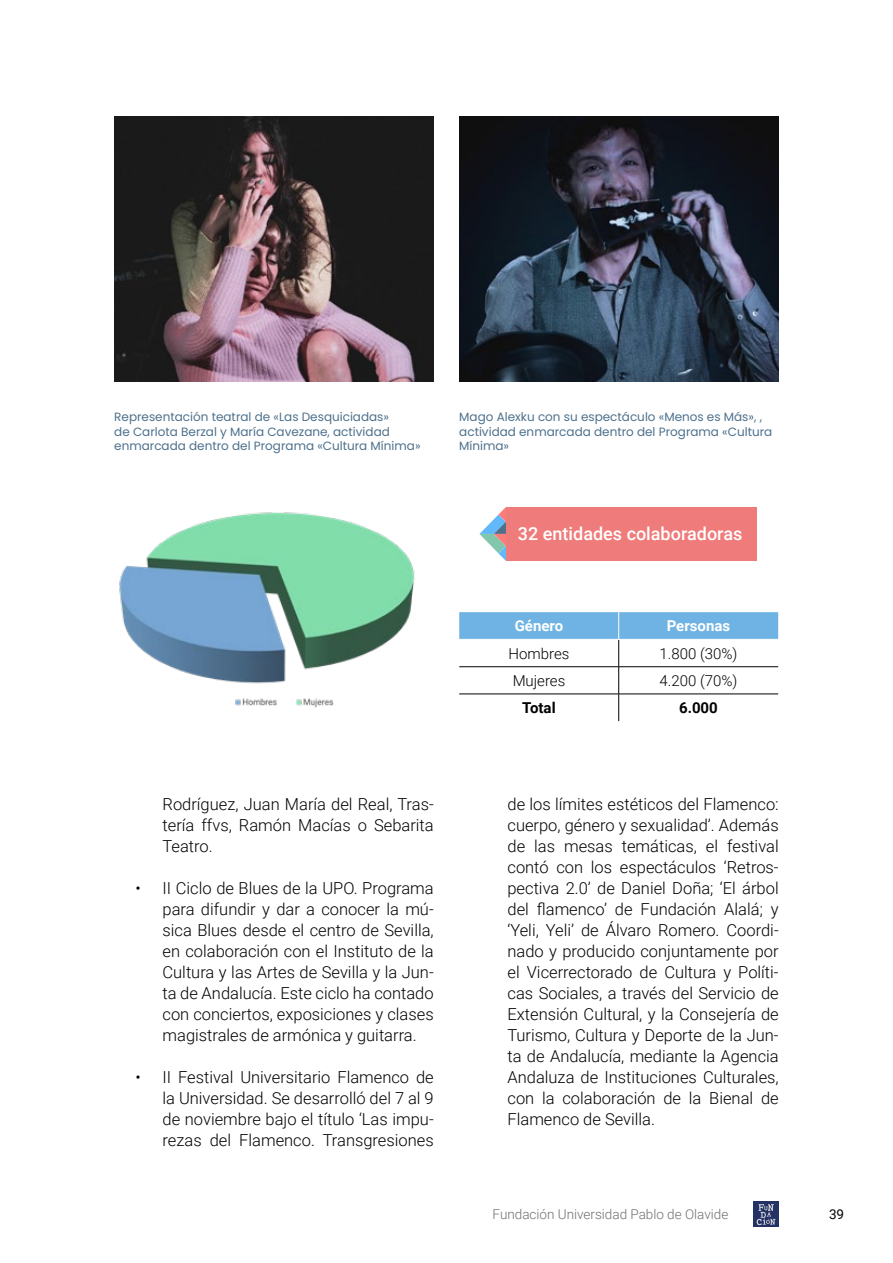
<style>
.page{position:relative;width:893px;height:1263px;background:#fff}
.page>*{position:absolute;margin:0;border:0;box-sizing:border-box;transform-origin:0 0}
.t1{font:500 18px "Roboto";color:#fff}
.t2{font:300 16.5px/21px "Roboto";color:#000;text-align:justify}
.t3{font:300 15px "Roboto";color:#000}
.t4{font:700 15px "Roboto";color:#fff}
.t5{font:700 15px "Roboto";color:#000}
.t6{font:300 13.5px "Roboto";color:#706f6f}
.t7{font:13.5px "Roboto";color:#000}
.t8{font:12px/14.4px "Poppins";color:#4d708c}
</style>
<div class="page">
<div style="left:753px;top:1202px;width:26px;height:25px;background:#233164"></div>
<svg style="left:757px;top:1204px;width:18px;height:21px"></svg>
<img style="left:114px;top:117px;width:320px;height:264px">
<img style="left:459px;top:117px;width:320px;height:264px">
<img style="left:119px;top:512px;width:296px;height:196px">
<svg style="left:459px;top:612px;width:319px;height:109px"></svg>
<hr style="left:459px;top:639px;width:160px;height:1px;background:#fff">
<hr style="left:619px;top:639px;width:159px;height:1px;background:#fff">
<svg style="left:479px;top:507px;width:27px;height:54px"></svg>
<div style="left:506px;top:507px;width:251px;height:54px;background:#ef7b7b"></div>
<p class="t8" style="left:114px;top:410px;width:308px">Representación teatral de «Las Desquiciadas»<br>de Carlota Berzal y María Cavezane, actividad enmarcada dentro del Programa «Cultura Mínima»</p>
<p class="t8" style="left:459px;top:410px;width:315px">Mago Alexku con su espectáculo «Menos es Más», , actividad enmarcada dentro del Programa «Cultura<br>Mínima»</p>
<p class="t1" style="left:518px;top:521px;width:226px">32 entidades colaboradoras</p>
<p class="t2" style="left:163px;top:793px;width:273px">Rodríguez, Juan María del Real, Tras&shy;tería ffvs, Ramón Macías o Sebarita Teatro.</p>
<p class="t2" style="left:163px;top:877px;width:273px;text-indent:-27px">• II Ciclo de Blues de la UPO. Programa para difundir y dar a conocer la mú&shy;sica Blues desde el centro de Sevilla, en colaboración con el Instituto de la Cultura y las Artes de Sevilla y la Jun&shy;ta de Andalucía. Este ciclo ha contado con conciertos, exposiciones y clases magistrales de armónica y guitarra.</p>
<p class="t2" style="left:163px;top:1066px;width:273px;text-indent:-27px">• II Festival Universitario Flamenco de la Universidad. Se desarrolló del 7 al 9 de noviembre bajo el título ‘Las impu&shy;rezas del Flamenco. Transgresiones</p>
<p class="t4" style="left:515px;top:615px;width:50px">Género</p>
<p class="t4" style="left:667px;top:615px;width:65px">Personas</p>
<p class="t3" style="left:509px;top:643px;width:62px">Hombres</p>
<p class="t3" style="left:659px;top:643px;width:79px">1.800 (30%)</p>
<p class="t3" style="left:513px;top:670px;width:54px">Mujeres</p>
<p class="t3" style="left:659px;top:670px;width:79px">4.200 (70%)</p>
<p class="t5" style="left:522px;top:697px;width:35px">Total</p>
<p class="t5" style="left:679px;top:697px;width:40px">6.000</p>
<p class="t2" style="left:507px;top:793px;width:273px">de los límites estéticos del Flamenco: cuerpo, género y sexualidad’. Además de las mesas temáticas, el festival contó con los espectáculos ‘Retros&shy;pectiva 2.0’ de Daniel Doña; ‘El árbol del flamenco’ de Fundación Alalá; y ‘Yeli, Yeli’ de Álvaro Romero. Coordi&shy;nado y producido conjuntamente por el Vicerrectorado de Cultura y Políti&shy;cas Sociales, a través del Servicio de Extensión Cultural, y la Consejería de Turismo, Cultura y Deporte de la Jun&shy;ta de Andalucía, mediante la Agencia Andaluza de Instituciones Culturales, con la colaboración de la Bienal de Flamenco de Sevilla.</p>
<p class="t6" style="left:493px;top:1205px;width:237px">Fundación Universidad Pablo de Olavide</p>
<p class="t7" style="left:829px;top:1205px;width:17px">39</p>
</div>
